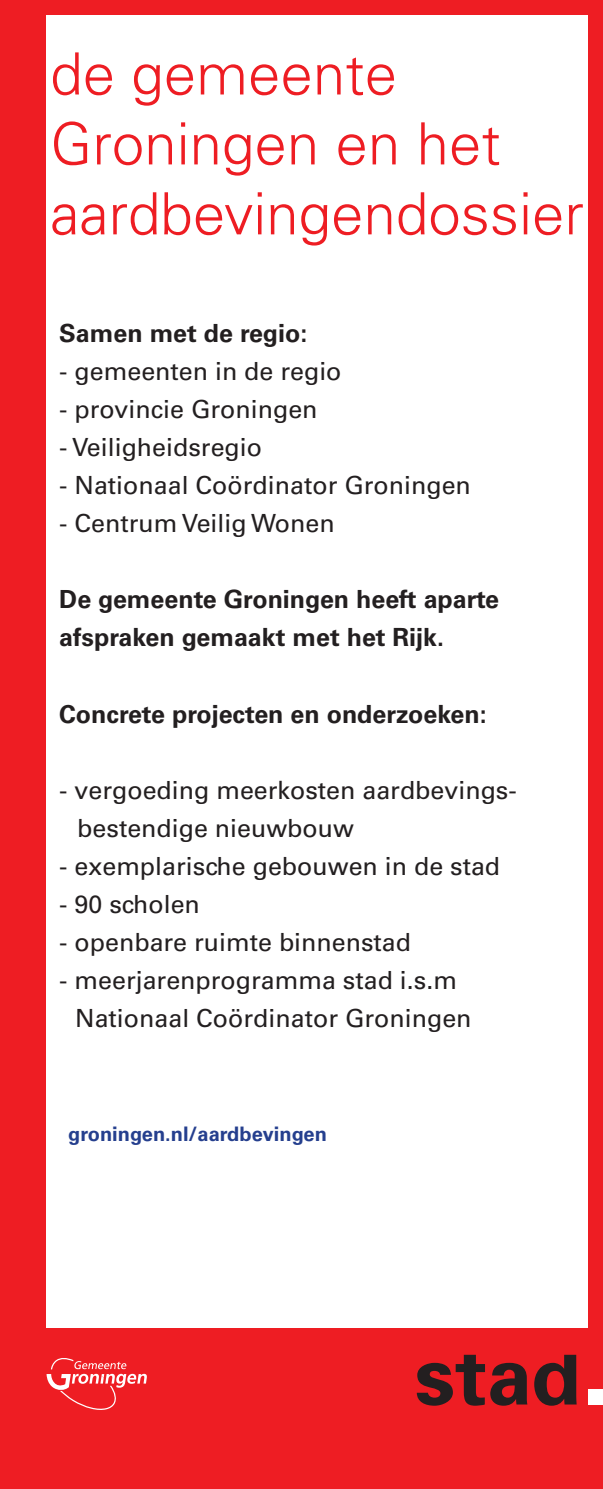
<style>
.page{position:relative;width:603px;height:1489px;background:#fff}
.page>*{position:absolute;margin:0;border:0;box-sizing:border-box;transform-origin:0 0}
.t1{font:300 58.25px/69.9px "Univers LT Std";color:#ee1d23}
.t2{font:25px "Univers";color:#231f20}
.t3{font:700 25px "Univers";color:#231f20}
.t4{font:700 20px "Univers";color:#253f8e}
</style>
<div class="page">
<div style="left:0;top:0;width:602px;height:1488px;background:#ee1d23"></div>
<div style="left:46px;top:15px;width:542px;height:1313px;background:#fff"></div>
<div style="left:588px;top:1389px;width:14px;height:15px;background:#fff"></div>
<svg style="left:416px;top:1354px;width:160px;height:51px"></svg>
<svg style="left:46px;top:1358px;width:101px;height:52px"></svg>
<p class="t1" style="left:50px;top:39px;width:348px">de gemeente</p>
<p class="t1" style="left:50px;top:109px;width:534px">Groningen en het aardbevingendossier</p>
<p class="t3" style="left:59px;top:319px;width:249px">Samen met de regio:</p>
<p class="t2" style="left:59px;top:356px;width:284px">- gemeenten in de regio</p>
<p class="t2" style="left:59px;top:394px;width:260px">- provincie Groningen</p>
<p class="t2" style="left:59px;top:432px;width:204px">- Veiligheidsregio</p>
<p class="t2" style="left:59px;top:470px;width:413px">- Nationaal Coördinator Groningen</p>
<p class="t2" style="left:59px;top:508px;width:277px">- Centrum Veilig Wonen</p>
<p class="t3" style="left:59px;top:585px;width:441px">De gemeente Groningen heeft aparte</p>
<p class="t3" style="left:59px;top:623px;width:386px">afspraken gemaakt met het Rijk.</p>
<p class="t3" style="left:59px;top:699px;width:428px">Concrete projecten en onderzoeken:</p>
<p class="t2" style="left:59px;top:774px;width:459px">- vergoeding meerkosten aardbevings-</p>
<p class="t2" style="left:77px;top:812px;width:278px">bestendige nieuwbouw</p>
<p class="t2" style="left:59px;top:850px;width:442px">- exemplarische gebouwen in de stad</p>
<p class="t2" style="left:59px;top:888px;width:142px">- 90 scholen</p>
<p class="t2" style="left:59px;top:926px;width:353px">- openbare ruimte binnenstad</p>
<p class="t2" style="left:59px;top:964px;width:399px">- meerjarenprogramma stad i.s.m</p>
<p class="t2" style="left:75px;top:1002px;width:397px">Nationaal Coördinator Groningen</p>
<p class="t4" style="left:68px;top:1121px;width:260px">groningen.nl/aardbevingen</p>
</div>
